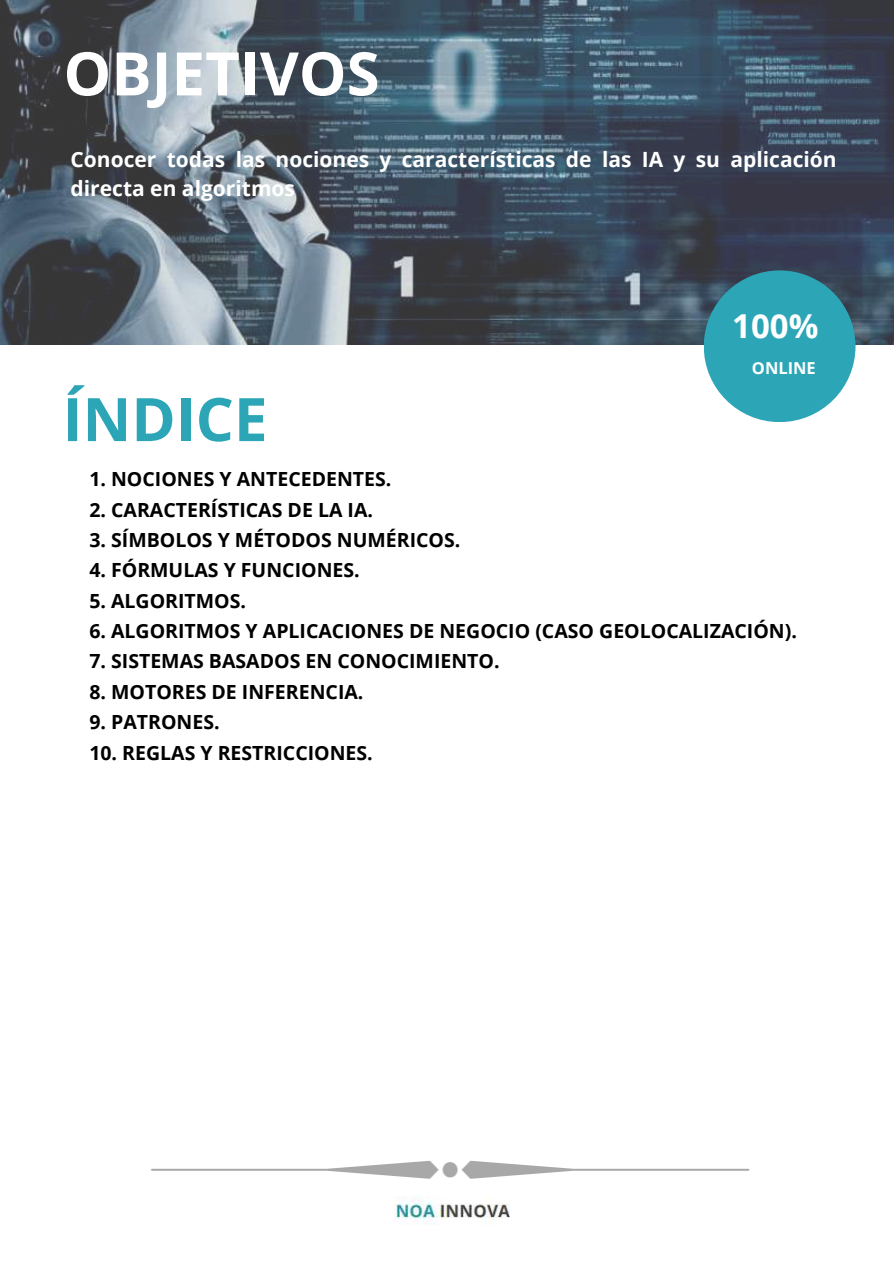
<style>
.page{position:relative;width:894px;height:1264px;background:#fff}
.page>*{position:absolute;margin:0;border:0;box-sizing:border-box;transform-origin:0 0}
.t1{font:700 60px "Open Sans";color:#fff}
.t2{font:700 60px "Open Sans";color:#2ca6b7}
.t3{font:700 33px "Open Sans";color:#fff}
.t4{font:700 21px/29.2px "Open Sans";color:#fff}
.t5{font:700 19.5px "Open Sans";color:#000}
.t6{font:700 16.5px "Open Sans";color:#fff}
</style>
<div class="page">
<img style="left:151px;top:1160px;width:599px;height:19px">
<img style="left:0;top:0;width:893px;height:345px">
<div style="left:703px;top:270px;width:152px;height:152px;background:#2ca6b7;border-radius:50%"></div>
<img style="left:394px;top:1196px;width:116px;height:29px">
<h1 class="t1" style="left:63px;top:31px;width:317px">OBJETIVOS</h1>
<p class="t4" style="left:71px;top:144px;width:767px">Conocer todas las nociones y características de las IA y su aplicación directa en algoritmos</p>
<h1 class="t2" style="left:63px;top:377px;width:206px">ÍNDICE</h1>
<h2 class="t3" style="left:732px;top:303px;width:88px">100%</h2>
<p class="t6" style="left:751px;top:356px;width:65px">ONLINE</p>
<p class="t5" style="left:89px;top:465px;width:303px">1. NOCIONES Y ANTECEDENTES.</p>
<p class="t5" style="left:89px;top:495px;width:285px">2. CARACTERÍSTICAS DE LA IA.</p>
<p class="t5" style="left:89px;top:526px;width:372px">3. SÍMBOLOS Y MÉTODOS NUMÉRICOS.</p>
<p class="t5" style="left:89px;top:556px;width:272px">4. FÓRMULAS Y FUNCIONES.</p>
<p class="t5" style="left:89px;top:587px;width:158px">5. ALGORITMOS.</p>
<p class="t5" style="left:89px;top:617px;width:708px">6. ALGORITMOS Y APLICACIONES DE NEGOCIO (CASO GEOLOCALIZACIÓN).</p>
<p class="t5" style="left:89px;top:647px;width:411px">7. SISTEMAS BASADOS EN CONOCIMIENTO.</p>
<p class="t5" style="left:89px;top:678px;width:275px">8. MOTORES DE INFERENCIA.</p>
<p class="t5" style="left:89px;top:708px;width:132px">9. PATRONES.</p>
<p class="t5" style="left:89px;top:738px;width:285px">10. REGLAS Y RESTRICCIONES.</p>
</div>
